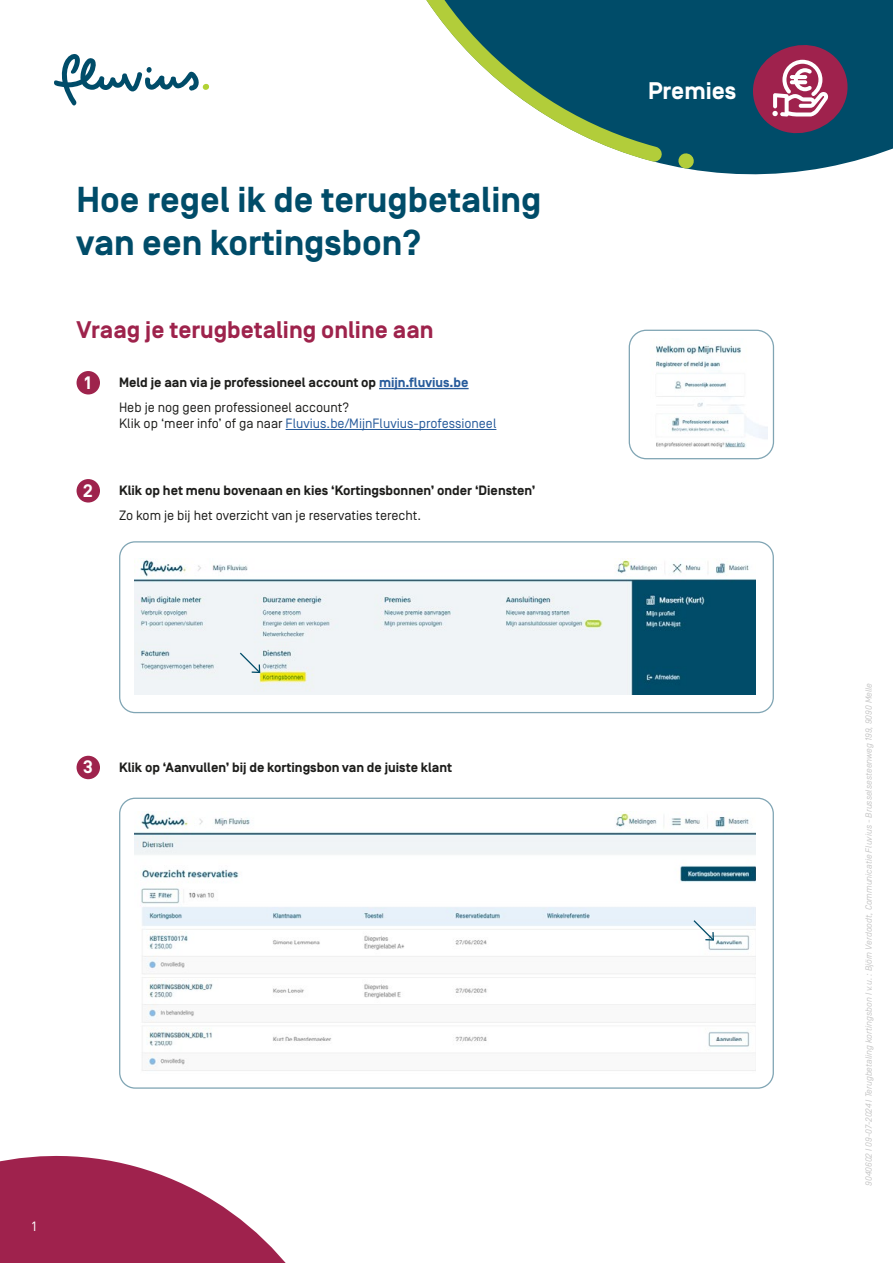
<style>
.page{position:relative;width:893px;height:1263px;background:#fff}
.page>*{position:absolute;margin:0;border:0;box-sizing:border-box;transform-origin:0 0}
.t1{font:700 36px/43.2px "Simplon Norm";color:#004c69}
.t2{font:700 24px "Simplon Norm";color:#9e234c}
.t3{font:700 24px "Simplon Norm";color:#fff}
.t4{font:700 18px "Simplon Norm";color:#fff}
.t5{font:700 13.5px/24.8px "Simplon Norm";color:#1d1d1b}
.t6{font:13.5px "Simplon Norm";color:#275b9b}
.t7{font:13.5px "Simplon Norm";color:#1d1d1b}
.t8{font:13.5px "Simplon Norm";color:#fff}
.t9{font:italic 9px "Simplon Norm";color:#c6c6c6}
.s1{color:#275b9b}
.s2{font-weight:400}
.s3{color:#1d1d1b}
</style>
<div class="page">
<svg style="left:426px;top:0;width:467px;height:172px"></svg>
<svg style="left:686px;top:153px;width:1px;height:16px"></svg>
<svg style="left:0;top:755px;width:774px;height:508px"></svg>
<svg style="left:751px;top:44px;width:98px;height:90px;background:#834c6d"></svg>
<svg style="left:54px;top:54px;width:155px;height:52px"></svg>
<hr style="left:379px;top:388px;width:90px;height:1px;background:#275b9b">
<hr style="left:286px;top:429px;width:210px;height:1px;background:#275b9b">
<div style="left:77px;top:371px;width:23px;height:23px;background:#9e234c;border-radius:50%"></div>
<div style="left:77px;top:479px;width:23px;height:23px;background:#9e234c;border-radius:50%"></div>
<div style="left:77px;top:756px;width:23px;height:23px;background:#9e234c;border-radius:50%"></div>
<div style="left:119px;top:541px;width:655px;height:172px;border:1px solid #80a5b4;border-radius:15px"></div>
<img style="left:134px;top:559px;width:622px;height:135px">
<div style="left:629px;top:330px;width:145px;height:129px;border:1px solid #80a5b4;border-radius:17px"></div>
<img style="left:656px;top:345px;width:112px;height:103px">
<div style="left:120px;top:798px;width:653px;height:290px;background:#fff;border-radius:15px"></div>
<img style="left:134px;top:811px;width:622px;height:260px">
<svg style="left:692px;top:919px;width:23px;height:23px"></svg>
<svg style="left:238px;top:651px;width:23px;height:23px"></svg>
<h1 class="t1" style="left:77px;top:180px;width:466px">Hoe regel ik de terugbetaling van een kortingsbon?</h1>
<h2 class="t2" style="left:77px;top:317px;width:358px">Vraag je terugbetaling online aan</h2>
<h3 class="t4" style="left:85px;top:373px;width:8px">1</h3>
<h3 class="t4" style="left:83px;top:481px;width:11px">2</h3>
<p class="t5" style="left:119px;top:371px;width:351px">Meld je aan via je professioneel account op <span class="s1">mijn.fluvius.be<br></span><span class="s2">Heb je nog geen professioneel account?</span></p>
<p class="t6" style="left:119px;top:416px;width:379px"><span class="s3">Klik op ‘meer info’ of ga naar</span> Fluvius.be/MijnFluvius-professioneel</p>
<p class="t5" style="left:119px;top:479px;width:418px">Klik op het menu bovenaan en kies ‘Kortingsbonnen’ onder ‘Diensten’</p>
<p class="t7" style="left:119px;top:508px;width:304px">Zo kom je bij het overzicht van je reservaties terecht.</p>
<h3 class="t4" style="left:83px;top:757px;width:11px">3</h3>
<p class="t5" style="left:119px;top:756px;width:335px">Klik op ‘Aanvullen’ bij de kortingsbon van de juiste klant</p>
<h2 class="t3" style="left:648px;top:78px;width:90px">Premies</h2>
<p class="t8" style="left:32px;top:1219px;width:6px">1</p>
<p class="t9" style="left:864px;top:1186px;width:504px;rotate:-90deg">9040602 I 09-07-2024 I Terugbetaling kortingsbon I v.u. : Björn Verdoodt, Communicatie Fluvius - Brusselsesteenweg 199, 9090 Melle</p>
</div>
